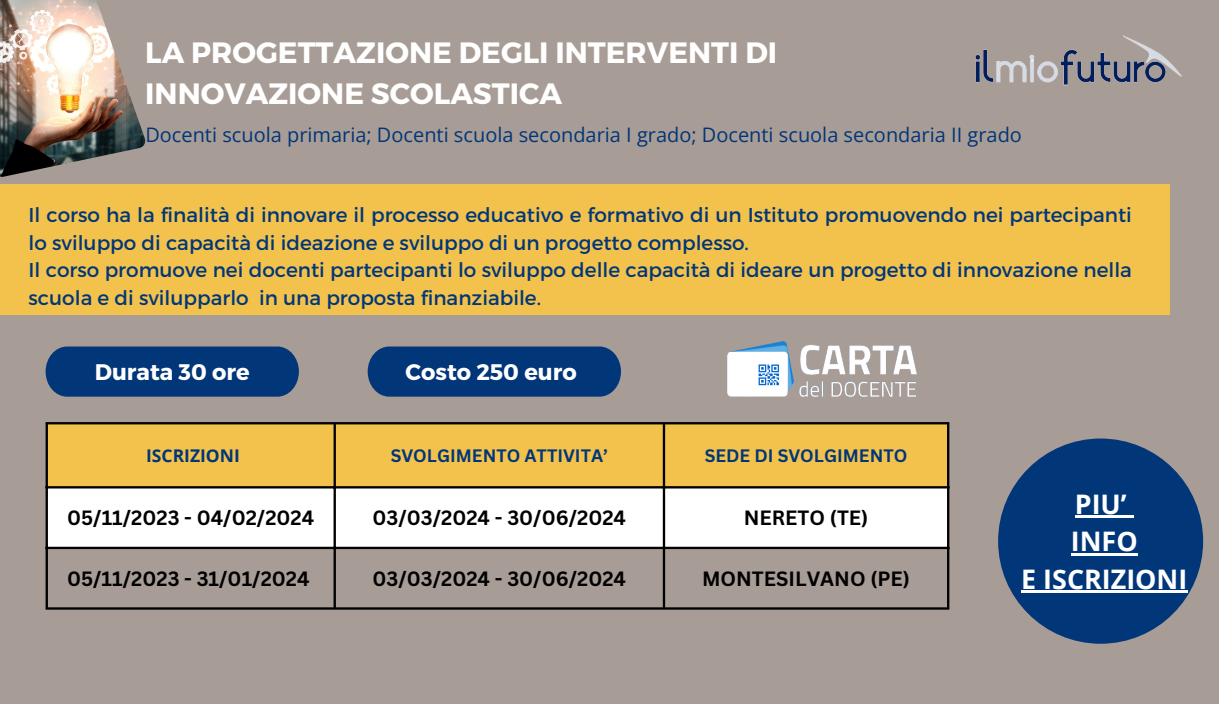
<style>
.page{position:relative;width:1219px;height:704px;background:#fff}
.page>*{position:absolute;margin:0;border:0;box-sizing:border-box;transform-origin:0 0}
.t1{font:700 29.38px/40.8px "Montserrat";color:#fff}
.t2{font:700 26.88px "Open Sans";color:#fff}
.t3{font:700 22.5px "Montserrat";color:#fff}
.t4{font:700 20.06px "Canva Sans";color:#000}
.t5{font:20px/27.6px "Montserrat";color:#013678}
.t6{font:20px "Open Sans";color:#013678}
.t7{font:700 17.5px "Canva Sans";color:#013678}
.t8{font:700 17.5px "Open Sans";color:#013678}
</style>
<div class="page">
<div style="left:0;top:0;width:1219px;height:703px;background:#a89c96"></div>
<img style="left:0;top:0;width:145px;height:177px">
<div style="left:0;top:184px;width:1170px;height:130px;background:#f3c24c"></div>
<div style="left:46px;top:346px;width:253px;height:50px;background:#013678"></div>
<div style="left:368px;top:346px;width:253px;height:50px;background:#013678"></div>
<div style="left:48px;top:424px;width:899px;height:62px;background:#f3c24c"></div>
<div style="left:48px;top:488px;width:899px;height:58px;background:#fff"></div>
<hr style="left:46px;top:424px;width:2px;height:183px;background:#000">
<hr style="left:333px;top:424px;width:3px;height:183px;background:#000">
<hr style="left:663px;top:424px;width:2px;height:183px;background:#000">
<hr style="left:947px;top:424px;width:2px;height:183px;background:#000">
<hr style="left:46px;top:422px;width:903px;height:2px;background:#000">
<hr style="left:46px;top:486px;width:903px;height:2px;background:#000">
<hr style="left:46px;top:546px;width:903px;height:2px;background:#000">
<hr style="left:46px;top:607px;width:903px;height:2px;background:#000">
<div style="left:998px;top:438px;width:205px;height:205px;background:#013678;border-radius:50%"></div>
<hr style="left:1075px;top:515px;width:52px;height:2px;background:#fff">
<svg style="left:1127px;top:515px;width:7px;height:2px"></svg>
<hr style="left:1071px;top:552px;width:67px;height:3px;background:#fff">
<hr style="left:1021px;top:590px;width:166px;height:2px;background:#fff">
<img style="left:975px;top:35px;width:207px;height:51px">
<img style="left:728px;top:341px;width:189px;height:55px">
<p class="t1" style="left:145px;top:30px;width:633px">LA PROGETTAZIONE DEGLI INTERVENTI DI<br>INNOVAZIONE SCOLASTICA</p>
<p class="t6" style="left:145px;top:121px;width:878px">Docenti scuola primaria; Docenti scuola secondaria I grado; Docenti scuola secondaria II grado</p>
<p class="t5" style="left:29px;top:200px;width:1105px">Il corso ha la finalità di innovare il processo educativo e formativo di un Istituto promuovendo nei partecipanti lo sviluppo di capacità di ideazione e sviluppo di un progetto complesso.</p>
<p class="t5" style="left:29px;top:255px;width:1105px">Il corso promuove nei docenti partecipanti lo sviluppo delle capacità di ideare un progetto di innovazione nella scuola e di svilupparlo in una proposta finanziabile.</p>
<p class="t3" style="left:95px;top:357px;width:156px">Durata 30 ore</p>
<p class="t3" style="left:406px;top:357px;width:173px">Costo 250 euro</p>
<p class="t8" style="left:146px;top:443px;width:95px">ISCRIZIONI</p>
<p class="t7" style="left:391px;top:443px;width:219px">SVOLGIMENTO ATTIVITA’</p>
<p class="t7" style="left:705px;top:443px;width:204px">SEDE DI SVOLGIMENTO</p>
<p class="t4" style="left:67px;top:503px;width:249px">05/11/2023 - 04/02/2024</p>
<p class="t4" style="left:373px;top:503px;width:255px">03/03/2024 - 30/06/2024</p>
<p class="t4" style="left:744px;top:503px;width:126px">NERETO (TE)</p>
<p class="t4" style="left:67px;top:564px;width:244px">05/11/2023 - 31/01/2024</p>
<p class="t4" style="left:373px;top:564px;width:255px">03/03/2024 - 30/06/2024</p>
<p class="t4" style="left:702px;top:564px;width:210px">MONTESILVANO (PE)</p>
<p class="t2" style="left:1075px;top:485px;width:53px">PIU’</p>
<p class="t2" style="left:1071px;top:522px;width:68px">INFO</p>
<p class="t2" style="left:1021px;top:560px;width:168px">E ISCRIZIONI</p>
</div>
